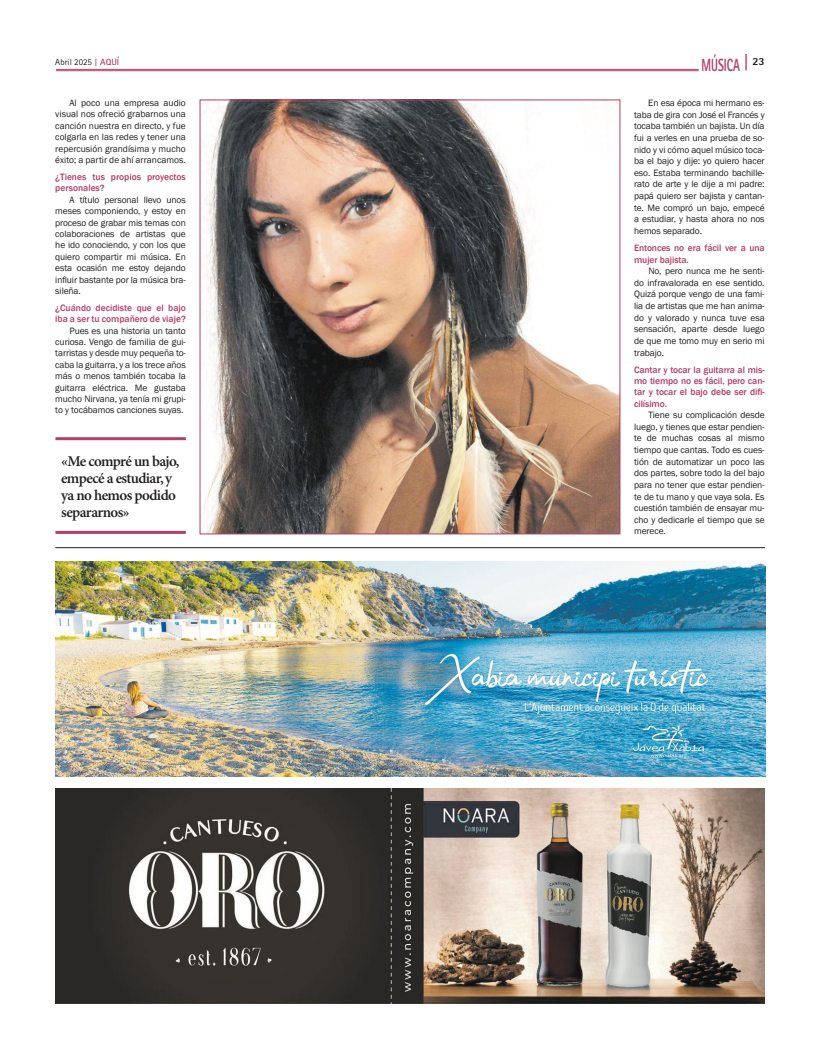
<style>
.page{position:relative;width:820px;height:1049px;background:#fff}
.page>*{position:absolute;margin:0;border:0;box-sizing:border-box;transform-origin:0 0}
.t1{font:800 17.6px "Rotis Sans Serif Std";color:#b23f6a;scale:.64 1}
.t2{font:600 15px/17px "Minion Pro";letter-spacing:-.04em;color:#231f20}
.t3{font:9.5px/11.6px "Franklin Gothic";letter-spacing:-.01em;color:#231f20;text-align:justify}
.t4{font:500 9.5px/11.2px "Franklin Gothic";letter-spacing:-.01em;color:#b23f6a}
.t5{font:9px "Rotis Sans Serif Std";color:#231f20}
.s1{font-family:"Rotis Serif Std";font-weight:700;color:#b23f6a}
.s2{font-weight:700;color:#b23f6a}
.s3{font-size:18.2px}
</style>
<div class="page">
<hr style="left:55px;top:437px;width:131px;height:3px;background:#b23f6a">
<hr style="left:55px;top:531px;width:131px;height:3px;background:#b23f6a">
<hr style="left:56px;top:69px;width:642px;height:1px;background:#b23f6a">
<hr style="left:56px;top:71px;width:642px;height:1px;background:#b23f6a">
<hr style="left:55px;top:547px;width:709px;height:1px;background:#231f20">
<img style="left:201px;top:101px;width:417px;height:431px">
<img style="left:56px;top:561px;width:708px;height:216px">
<img style="left:55px;top:788px;width:709px;height:215px">
<p class="t5" style="left:55px;top:57px;width:65px">Abril 2025 <span class="s1">|</span> <span class="s2">AQUÍ</span></p>
<h1 class="t1" style="left:701px;top:54px;width:100px">MÚSICA <span class="s3">|</span> <sup>23</sup></h1>
<p class="t3" style="left:55px;top:97px;width:132px;text-indent:14px">Al poco una empresa audio visual nos ofreció grabarnos una canción nuestra en directo, y fue colgarla en las redes y tener una repercusión grandísima y mucho éxito; a partir de ahí arrancamos.</p>
<p class="t4" style="left:55px;top:172px;width:132px">¿Tienes tus propios proyectos personales?</p>
<p class="t3" style="left:55px;top:194px;width:132px;text-indent:14px">A título personal llevo unos meses componiendo, y estoy en proceso de grabar mis temas con colaboraciones de artistas que he ido conociendo, y con los que quiero compartir mi música. En esta ocasión me estoy dejando influir bastante por la música bra&shy;sileña.</p>
<p class="t4" style="left:55px;top:303px;width:132px">¿Cuándo decidiste que el bajo iba a ser tu compañero de viaje?</p>
<p class="t3" style="left:55px;top:325px;width:132px;text-indent:14px">Pues es una historia un tanto curiosa. Vengo de familia de gui&shy;tarristas y desde muy pequeña to&shy;caba la guitarra, y a los trece años más o menos también tocaba la guitarra eléctrica. Me gustaba mucho Nirvana, ya tenía mi grupi&shy;to y tocábamos canciones suyas.</p>
<p class="t3" style="left:634px;top:97px;width:132px;text-indent:14px">En esa época mi hermano es&shy;taba de gira con José el Francés y tocaba también un bajista. Un día fui a verles en una prueba de so&shy;nido y vi cómo aquel músico toca&shy;ba el bajo y dije: yo quiero hacer eso. Estaba terminando bachille&shy;rato de arte y le dije a mi padre: papá quiero ser bajista y cantan&shy;te. Me compró un bajo, empecé a estudiar, y hasta ahora no nos hemos separado.</p>
<p class="t4" style="left:634px;top:243px;width:132px">Entonces no era fácil ver a una mujer bajista.</p>
<p class="t3" style="left:634px;top:265px;width:132px;text-indent:14px">No, pero nunca me he senti&shy;do infravalorada en ese sentido.<br>Quizá porque vengo de una fami&shy;lia de artistas que me han anima&shy;do y valorado y nunca tuve esa sensación, aparte desde luego de que me tomo muy en serio mi trabajo.</p>
<p class="t4" style="left:634px;top:364px;width:132px;text-align:justify">Cantar y tocar la guitarra al mis&shy;mo tiempo no es fácil, pero can&shy;tar y tocar el bajo debe ser difi&shy;cilísimo.</p>
<p class="t3" style="left:634px;top:409px;width:132px;text-indent:14px">Tiene su complicación desde luego, y tienes que estar pendien&shy;te de muchas cosas al mismo tiempo que cantas. Todo es cues&shy;tión de automatizar un poco las dos partes, sobre todo la del bajo para no tener que estar pendien&shy;te de tu mano y que vaya sola. Es cuestión también de ensayar mu&shy;cho y dedicarle el tiempo que se merece.</p>
<h2 class="t2" style="left:61px;top:453px;width:120px">«Me compré un bajo, empecé a estudiar, y ya no hemos podido separarnos»</h2>
</div>
